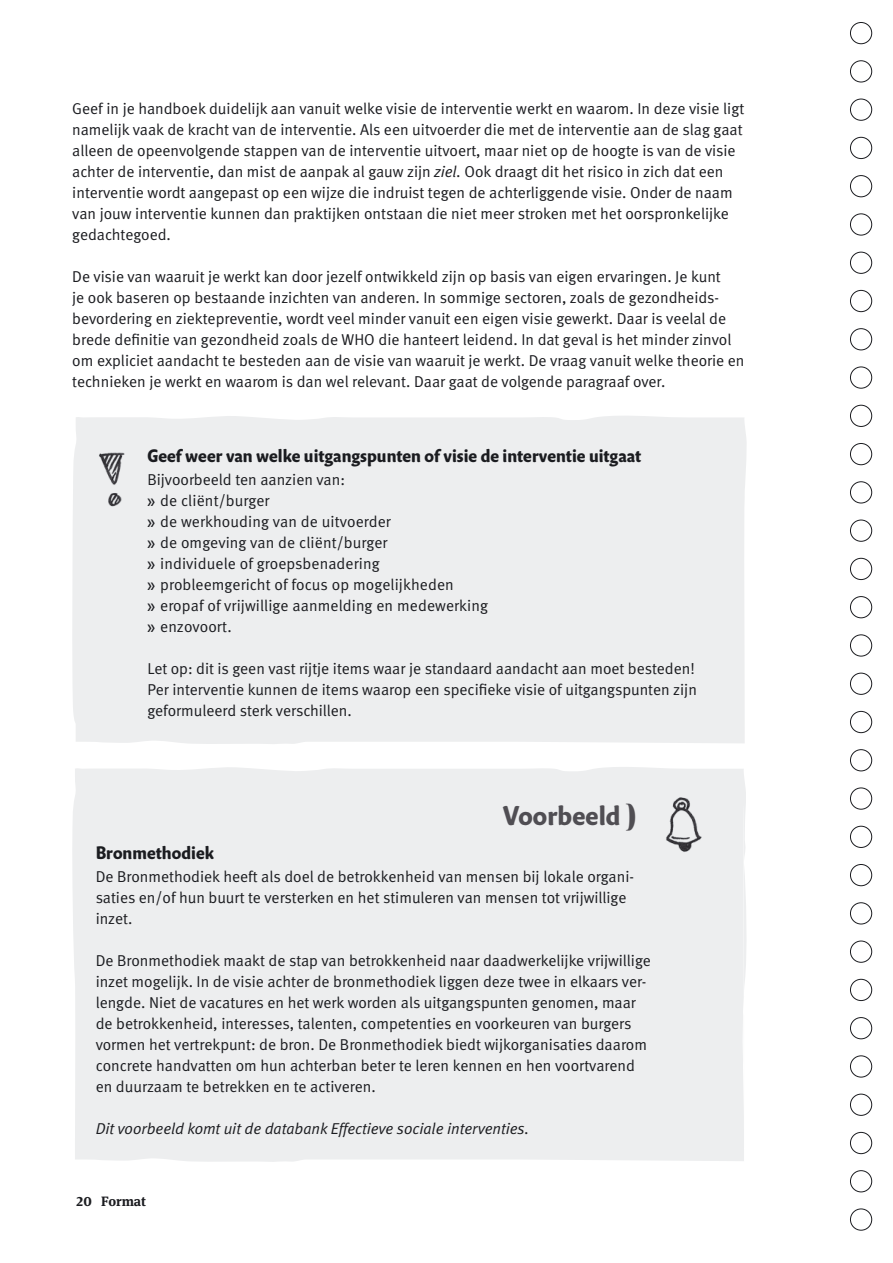
<style>
.page{position:relative;width:893px;height:1263px;background:#fff}
.page>*{position:absolute;margin:0;border:0;box-sizing:border-box;transform-origin:0 0}
.t1{font:700 27px "Masala OT";color:#504e53}
.t2{font:700 18px "Masala OT";color:#1b1c20}
.brood_meta_sans{font:15.75px/21px "Meta Normal";color:#1b1c20}
.t3{font:italic 15.75px "Meta Normal";color:#1b1c20}
.t4{font:700 13.5px "Meta Serif Lf";color:#1b1c20}
.s1{font-style:italic}
.s2{font-family:"Rockwell"}
.s3{font-family:"Unicorn";font-weight:400}
</style>
<div class="page">
<div style="left:850px;top:864px;width:22px;height:22px;border:1px solid #1b1c20;border-radius:50%"></div>
<div style="left:850px;top:902px;width:22px;height:22px;border:1px solid #1b1c20;border-radius:50%"></div>
<div style="left:850px;top:941px;width:22px;height:22px;border:1px solid #1b1c20;border-radius:50%"></div>
<div style="left:850px;top:979px;width:22px;height:22px;border:1px solid #1b1c20;border-radius:50%"></div>
<div style="left:850px;top:1017px;width:22px;height:22px;border:1px solid #1b1c20;border-radius:50%"></div>
<div style="left:850px;top:1055px;width:22px;height:22px;border:1px solid #1b1c20;border-radius:50%"></div>
<div style="left:850px;top:1094px;width:22px;height:22px;border:1px solid #1b1c20;border-radius:50%"></div>
<div style="left:850px;top:1132px;width:22px;height:22px;border:1px solid #1b1c20;border-radius:50%"></div>
<div style="left:850px;top:1170px;width:22px;height:22px;border:1px solid #1b1c20;border-radius:50%"></div>
<div style="left:850px;top:1208px;width:22px;height:22px;border:1px solid #1b1c20;border-radius:50%"></div>
<div style="left:850px;top:22px;width:22px;height:22px;border:1px solid #1b1c20;border-radius:50%"></div>
<div style="left:850px;top:60px;width:22px;height:22px;border:1px solid #1b1c20;border-radius:50%"></div>
<div style="left:850px;top:99px;width:22px;height:22px;border:1px solid #1b1c20;border-radius:50%"></div>
<div style="left:850px;top:137px;width:22px;height:22px;border:1px solid #1b1c20;border-radius:50%"></div>
<div style="left:850px;top:175px;width:22px;height:22px;border:1px solid #1b1c20;border-radius:50%"></div>
<div style="left:850px;top:213px;width:22px;height:22px;border:1px solid #1b1c20;border-radius:50%"></div>
<div style="left:850px;top:252px;width:22px;height:22px;border:1px solid #1b1c20;border-radius:50%"></div>
<div style="left:850px;top:290px;width:22px;height:22px;border:1px solid #1b1c20;border-radius:50%"></div>
<div style="left:850px;top:328px;width:22px;height:22px;border:1px solid #1b1c20;border-radius:50%"></div>
<div style="left:850px;top:367px;width:22px;height:22px;border:1px solid #1b1c20;border-radius:50%"></div>
<div style="left:850px;top:405px;width:22px;height:22px;border:1px solid #1b1c20;border-radius:50%"></div>
<div style="left:850px;top:443px;width:22px;height:22px;border:1px solid #1b1c20;border-radius:50%"></div>
<div style="left:850px;top:481px;width:22px;height:22px;border:1px solid #1b1c20;border-radius:50%"></div>
<div style="left:850px;top:520px;width:22px;height:22px;border:1px solid #1b1c20;border-radius:50%"></div>
<div style="left:850px;top:558px;width:22px;height:22px;border:1px solid #1b1c20;border-radius:50%"></div>
<div style="left:850px;top:596px;width:22px;height:22px;border:1px solid #1b1c20;border-radius:50%"></div>
<div style="left:850px;top:634px;width:22px;height:22px;border:1px solid #1b1c20;border-radius:50%"></div>
<div style="left:850px;top:673px;width:22px;height:22px;border:1px solid #1b1c20;border-radius:50%"></div>
<div style="left:850px;top:711px;width:22px;height:22px;border:1px solid #1b1c20;border-radius:50%"></div>
<div style="left:850px;top:749px;width:22px;height:22px;border:1px solid #1b1c20;border-radius:50%"></div>
<div style="left:850px;top:787px;width:22px;height:22px;border:1px solid #1b1c20;border-radius:50%"></div>
<div style="left:850px;top:826px;width:22px;height:22px;border:1px solid #1b1c20;border-radius:50%"></div>
<div style="left:72px;top:416px;width:675px;height:328px;background:#edeeef"></div>
<img style="left:96px;top:441px;width:41px;height:86px">
<div style="left:72px;top:767px;width:675px;height:395px;background:#edeeef"></div>
<img style="left:645px;top:792px;width:75px;height:74px">
<p class="brood_meta_sans" style="left:72px;top:98px;width:673px">Geef in je handboek duidelijk aan vanuit welke visie de interventie werkt en waarom. In deze visie ligt namelijk vaak de kracht van de interventie. Als een uitvoerder die met de interventie aan de slag gaat alleen de opeenvolgende stappen van de interventie uitvoert, maar niet op de hoogte is van de visie achter de interventie, dan mist de aanpak al gauw zijn <span class="s1">ziel.</span> Ook draagt dit het risico in zich dat een interventie wordt aangepast op een wijze die indruist tegen de achterliggende visie. Onder de naam van jouw interventie kunnen dan praktijken ontstaan die niet meer stroken met het oorspronkelijke gedachtegoed.</p>
<p class="brood_meta_sans" style="left:72px;top:266px;width:674px">De visie van waaruit je werkt kan door jezelf ontwikkeld zijn op basis van eigen ervaringen. Je kunt<br>je ook baseren op bestaande inzichten van anderen. In sommige sectoren, zoals de gezondheids&shy;bevordering en ziektepreventie, wordt veel minder vanuit een eigen visie gewerkt. Daar is veelal de brede definitie van gezondheid zoals de WHO die hanteert leidend. In dat geval is het minder zinvol om expliciet aandacht te besteden aan de visie van waaruit je werkt. De vraag vanuit welke theorie en technieken je werkt en waarom is dan wel relevant. Daar gaat de volgende paragraaf over.</p>
<p class="t2" style="left:147px;top:445px;width:495px">Geef weer van welke uitgangspunten of visie de interventie uitgaat</p>
<p class="brood_meta_sans" style="left:147px;top:468px;width:342px">Bijvoorbeeld ten aanzien van:<br><span class="s2">»</span> de cliënt/burger<br><span class="s2">»</span> de werkhouding van de uitvoerder<br><span class="s2">»</span> de omgeving van de cliënt/burger<br><span class="s2">»</span> individuele of groepsbenadering<br><span class="s2">»</span> probleemgericht of focus op mogelijkheden<br><span class="s2">»</span> eropaf of vrijwillige aanmelding en medewerking <span class="s2">»</span> enzovoort.</p>
<p class="brood_meta_sans" style="left:147px;top:657px;width:551px">Let op: dit is geen vast rijtje items waar je standaard aandacht aan moet besteden!<br>Per interventie kunnen de items waarop een specifieke visie of uitgangspunten zijn geformuleerd sterk verschillen.</p>
<p class="t1" style="left:503px;top:800px;width:135px">Voorbeeld <span class="s3">)</span></p>
<p class="t2" style="left:96px;top:842px;width:120px">Bronmethodiek</p>
<p class="brood_meta_sans" style="left:96px;top:865px;width:540px">De Bronmethodiek heeft als doel de betrokkenheid van mensen bij lokale organi&shy;saties en/of hun buurt te versterken en het stimuleren van mensen tot vrijwillige inzet.</p>
<p class="brood_meta_sans" style="left:96px;top:949px;width:557px">De Bronmethodiek maakt de stap van betrokkenheid naar daadwerkelijke vrijwillige inzet mogelijk. In de visie achter de bronmethodiek liggen deze twee in elkaars ver&shy;lengde. Niet de vacatures en het werk worden als uitgangspunten genomen, maar de betrokkenheid, interesses, talenten, competenties en voorkeuren van burgers vormen het vertrekpunt: de bron. De Bronmethodiek biedt wijkorganisaties daarom concrete handvatten om hun achterban beter te leren kennen en hen voortvarend en duurzaam te betrekken en te activeren.</p>
<p class="t3" style="left:96px;top:1119px;width:435px">Dit voorbeeld komt uit de databank Effectieve sociale interventies.</p>
<p class="t4" style="left:77px;top:1190px;width:71px">20 Format</p>
</div>
